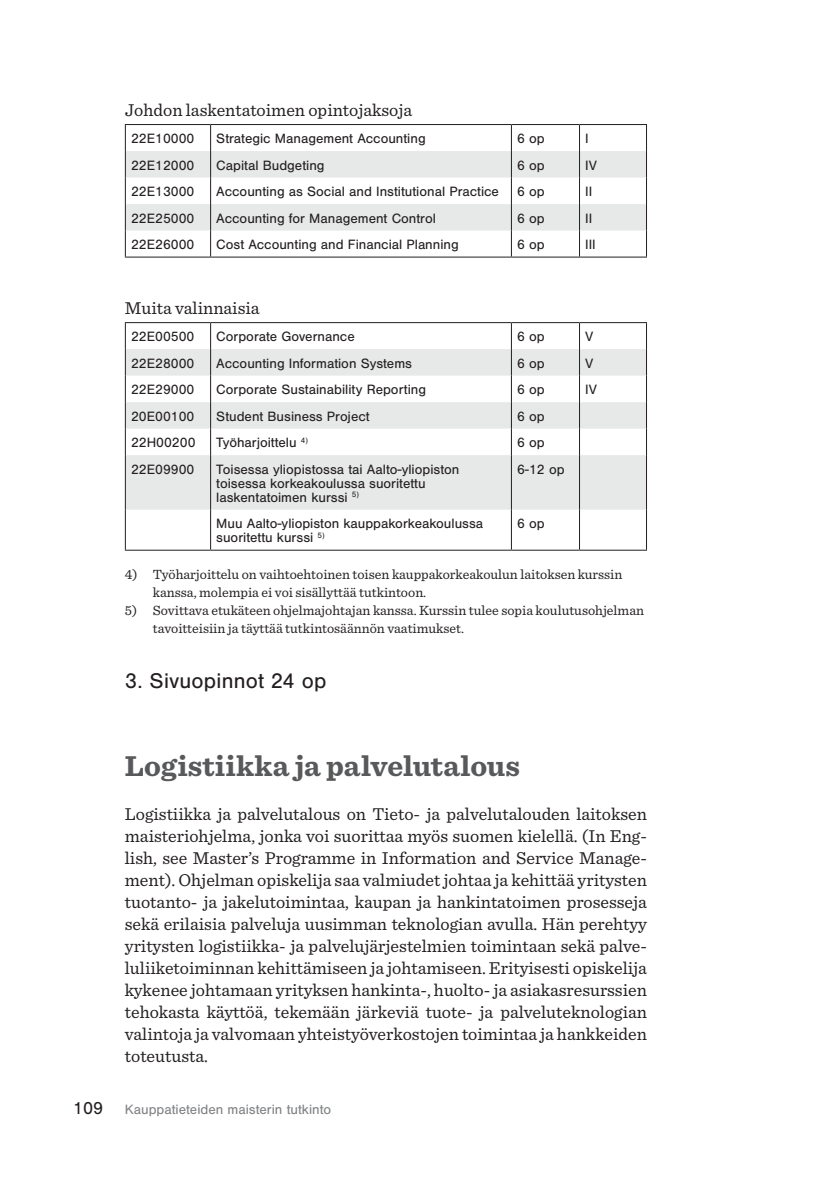
<style>
.page{position:relative;width:840px;height:1191px;background:#fff}
.page>*{position:absolute;margin:0;border:0;box-sizing:border-box;transform-origin:0 0}
.t1{font:700 30px "Sentinel";color:#58595b}
.t2{font:22px "Nimbus San";letter-spacing:.01em;color:#231f20}
.t3{font:18px/22px "Sentinel";color:#231f20;text-align:justify}
.t4{font:14px/14px "Nimbus San";color:#231f20}
.t5{font:14px/18px "Sentinel";color:#231f20}
.t6{font:14px "Nimbus San";color:#808285}
.s1{font-size:18px;color:#231f20}
</style>
<div class="page">
<svg style="left:126px;top:151px;width:519px;height:79px;fill:#e7e8e8"></svg>
<svg style="left:210px;top:125px;width:1px;height:131px"></svg>
<svg style="left:510px;top:125px;width:1px;height:131px"></svg>
<svg style="left:578px;top:125px;width:1px;height:106px"></svg>
<svg style="left:125px;top:125px;width:1px;height:131px"></svg>
<svg style="left:645px;top:125px;width:1px;height:106px"></svg>
<hr style="left:125px;top:124px;width:85px;height:1px;background:#231f20">
<hr style="left:210px;top:124px;width:301px;height:1px;background:#231f20">
<hr style="left:511px;top:124px;width:68px;height:1px;background:#231f20">
<hr style="left:579px;top:124px;width:67px;height:1px;background:#231f20">
<hr style="left:125px;top:256px;width:85px;height:1px;background:#231f20">
<hr style="left:210px;top:256px;width:301px;height:1px;background:#231f20">
<hr style="left:511px;top:256px;width:68px;height:1px;background:#231f20">
<hr style="left:579px;top:256px;width:67px;height:1px;background:#231f20">
<svg style="left:126px;top:349px;width:519px;height:160px;fill:#e7e8e8"></svg>
<svg style="left:210px;top:323px;width:1px;height:132px"></svg>
<svg style="left:510px;top:323px;width:1px;height:132px"></svg>
<svg style="left:578px;top:323px;width:1px;height:132px"></svg>
<hr style="left:210px;top:455px;width:1px;height:54px;background:#231f20">
<hr style="left:510px;top:455px;width:1px;height:54px;background:#231f20">
<hr style="left:578px;top:455px;width:1px;height:54px;background:#231f20">
<hr style="left:210px;top:509px;width:1px;height:40px;background:#231f20">
<hr style="left:510px;top:509px;width:1px;height:40px;background:#231f20">
<hr style="left:578px;top:509px;width:1px;height:40px;background:#231f20">
<svg style="left:125px;top:323px;width:1px;height:132px"></svg>
<svg style="left:645px;top:323px;width:1px;height:106px"></svg>
<hr style="left:125px;top:455px;width:1px;height:54px;background:#231f20">
<hr style="left:645px;top:455px;width:1px;height:54px;background:#231f20">
<hr style="left:125px;top:509px;width:1px;height:40px;background:#231f20">
<hr style="left:645px;top:509px;width:1px;height:40px;background:#231f20">
<hr style="left:125px;top:322px;width:85px;height:1px;background:#231f20">
<hr style="left:210px;top:322px;width:301px;height:1px;background:#231f20">
<hr style="left:511px;top:322px;width:68px;height:1px;background:#231f20">
<hr style="left:579px;top:322px;width:67px;height:1px;background:#231f20">
<hr style="left:125px;top:549px;width:85px;height:1px;background:#231f20">
<hr style="left:210px;top:549px;width:301px;height:1px;background:#231f20">
<hr style="left:511px;top:549px;width:68px;height:1px;background:#231f20">
<hr style="left:579px;top:549px;width:67px;height:1px;background:#231f20">
<p class="t3" style="left:125px;top:98px;width:289px">Johdon laskentatoimen opintojaksoja</p>
<p class="t4" style="left:131px;top:132px;width:65px">22E10000</p>
<p class="t4" style="left:216px;top:132px;width:211px">Strategic Management Accounting</p>
<p class="t4" style="left:517px;top:132px;width:29px">6 op</p>
<p class="t4" style="left:585px;top:132px;width:5px">I</p>
<p class="t4" style="left:131px;top:158px;width:65px">22E12000</p>
<p class="t4" style="left:216px;top:158px;width:110px">Capital Budgeting</p>
<p class="t4" style="left:517px;top:158px;width:29px">6 op</p>
<p class="t4" style="left:585px;top:158px;width:13px">IV</p>
<p class="t4" style="left:131px;top:185px;width:65px">22E13000</p>
<p class="t4" style="left:216px;top:185px;width:284px">Accounting as Social and Institutional Practice</p>
<p class="t4" style="left:517px;top:185px;width:29px">6 op</p>
<p class="t4" style="left:585px;top:185px;width:9px">II</p>
<p class="t4" style="left:131px;top:211px;width:65px">22E25000</p>
<p class="t4" style="left:216px;top:211px;width:221px">Accounting for Management Control</p>
<p class="t4" style="left:517px;top:211px;width:29px">6 op</p>
<p class="t4" style="left:585px;top:211px;width:9px">II</p>
<p class="t4" style="left:131px;top:238px;width:65px">22E26000</p>
<p class="t4" style="left:216px;top:238px;width:244px">Cost Accounting and Financial Planning</p>
<p class="t4" style="left:517px;top:238px;width:29px">6 op</p>
<p class="t4" style="left:585px;top:238px;width:12px">III</p>
<p class="t3" style="left:125px;top:296px;width:136px">Muita valinnaisia</p>
<p class="t4" style="left:131px;top:330px;width:65px">22E00500</p>
<p class="t4" style="left:216px;top:330px;width:140px">Corporate Governance</p>
<p class="t4" style="left:517px;top:330px;width:29px">6 op</p>
<p class="t4" style="left:585px;top:330px;width:10px">V</p>
<p class="t4" style="left:131px;top:356px;width:65px">22E28000</p>
<p class="t4" style="left:216px;top:356px;width:197px">Accounting Information Systems</p>
<p class="t4" style="left:517px;top:356px;width:29px">6 op</p>
<p class="t4" style="left:585px;top:356px;width:10px">V</p>
<p class="t4" style="left:131px;top:383px;width:65px">22E29000</p>
<p class="t4" style="left:216px;top:383px;width:211px">Corporate Sustainability Reporting</p>
<p class="t4" style="left:517px;top:383px;width:29px">6 op</p>
<p class="t4" style="left:585px;top:383px;width:13px">IV</p>
<p class="t4" style="left:131px;top:409px;width:65px">20E00100</p>
<p class="t4" style="left:216px;top:409px;width:155px">Student Business Project</p>
<p class="t4" style="left:517px;top:409px;width:29px">6 op</p>
<p class="t4" style="left:131px;top:436px;width:66px">22H00200</p>
<p class="t4" style="left:216px;top:436px;width:93px">Työharjoittelu <sup>4)</sup></p>
<p class="t4" style="left:517px;top:436px;width:29px">6 op</p>
<p class="t4" style="left:131px;top:462px;width:65px">22E09900</p>
<p class="t4" style="left:216px;top:462px;width:244px">Toisessa yliopistossa tai Aalto-yliopiston toisessa korkeakoulussa suoritettu laskentatoimen kurssi <sup>5)</sup></p>
<p class="t4" style="left:517px;top:462px;width:49px">6-12 op</p>
<p class="t4" style="left:216px;top:517px;width:268px">Muu Aalto-yliopiston kauppakorkeakoulussa suoritettu kurssi <sup>5)</sup></p>
<p class="t4" style="left:517px;top:517px;width:29px">6 op</p>
<p class="t5" style="left:153px;top:564px;width:471px;text-indent:-28px">4) Työharjoittelu on vaihtoehtoinen toisen kauppakorkeakoulun laitoksen kurssin kanssa, molempia ei voi sisällyttää tutkintoon.</p>
<p class="t5" style="left:153px;top:600px;width:492px;text-indent:-28px">5) Sovittava etukäteen ohjelmajohtajan kanssa. Kurssin tulee sopia koulutusohjelman tavoitteisiin ja täyttää tutkintosäännön vaatimukset.</p>
<p class="t2" style="left:125px;top:669px;width:203px">3. Sivuopinnot 24 op</p>
<h1 class="t1" style="left:125px;top:742px;width:396px">Logistiikka ja palvelutalous</h1>
<p class="t3" style="left:125px;top:802px;width:523px">Logistiikka ja palvelutalous on Tieto- ja palvelutalouden laitoksen maisteriohjelma, jonka voi suorittaa myös suomen kielellä. (In Eng&shy;lish, see Master’s Programme in Information and Service Manage&shy;ment). Ohjelman opiskelija saa valmiudet johtaa ja kehittää yritysten tuotanto- ja jakelutoimintaa, kaupan ja hankintatoimen prosesseja sekä erilaisia palveluja uusimman teknologian avulla. Hän perehtyy yritysten logistiikka- ja palvelujärjestelmien toimintaan sekä palve&shy;luliiketoiminnan kehittämiseen ja johtamiseen. Erityisesti opiskelija kykenee johtamaan yrityksen hankinta-, huolto- ja asiakasresurssien tehokasta käyttöä, tekemään järkeviä tuote- ja palveluteknologian valintoja ja valvomaan yhteistyöverkostojen toimintaa ja hankkeiden toteutusta.</p>
<p class="t6" style="left:73px;top:1101px;width:259px"><span class="s1">109</span> Kauppatieteiden maisterin tutkinto</p>
</div>
